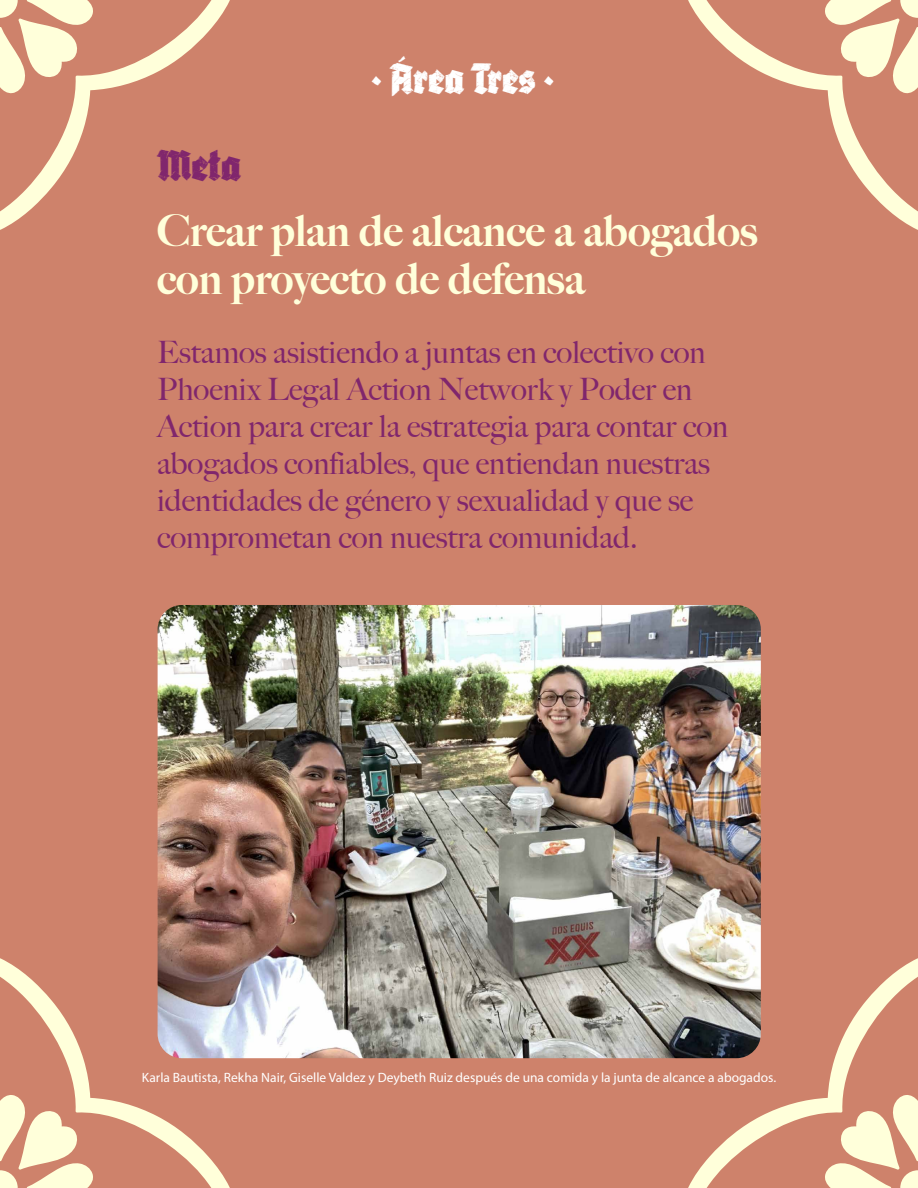
<style>
.page{position:relative;width:918px;height:1188px;background:#ce826b}
.page>*{position:absolute;margin:0;border:0;box-sizing:border-box;transform-origin:0 0}
.t1{font:45px "Adhesive Nr.Seven";color:#80266d}
.t2{font:43.95px "Adhesive Nr.Seven";color:#fff}
.t3{font:900 43.5px/48px "Big Caslon FB";color:#ffffda}
.t4{font:500 30.9px/37px "Big Caslon";color:#80266d}
.t5{font:13.5px "Myriad Pro";color:#fff}
</style>
<div class="page">
<img style="left:158px;top:605px;width:603px;height:453px">
<svg style="left:0;top:0;width:230px;height:230px"></svg>
<svg style="left:688px;top:0;width:230px;height:230px"></svg>
<svg style="left:0;top:958px;width:230px;height:230px"></svg>
<svg style="left:688px;top:958px;width:230px;height:230px"></svg>
<h2 class="t2" style="left:371px;top:53px;width:185px">• Área Tres •</h2>
<h1 class="t1" style="left:157px;top:139px;width:86px">Meta</h1>
<h3 class="t3" style="left:157px;top:207px;width:602px">Crear plan de alcance a abogados con proyecto de defensa</h3>
<p class="t4" style="left:157px;top:332px;width:573px">Estamos asistiendo a juntas en colectivo con Phoenix Legal Action Network y Poder en Action para crear la estrategia para contar con abogados confiables, que entiendan nuestras identidades de género y sexualidad y que se comprometan con nuestra comunidad.</p>
<p class="t5" style="left:142px;top:1069px;width:636px">Karla Bautista, Rekha Nair, Giselle Valdez y Deybeth Ruiz después de una comida y la junta de alcance a abogados.</p>
</div>
